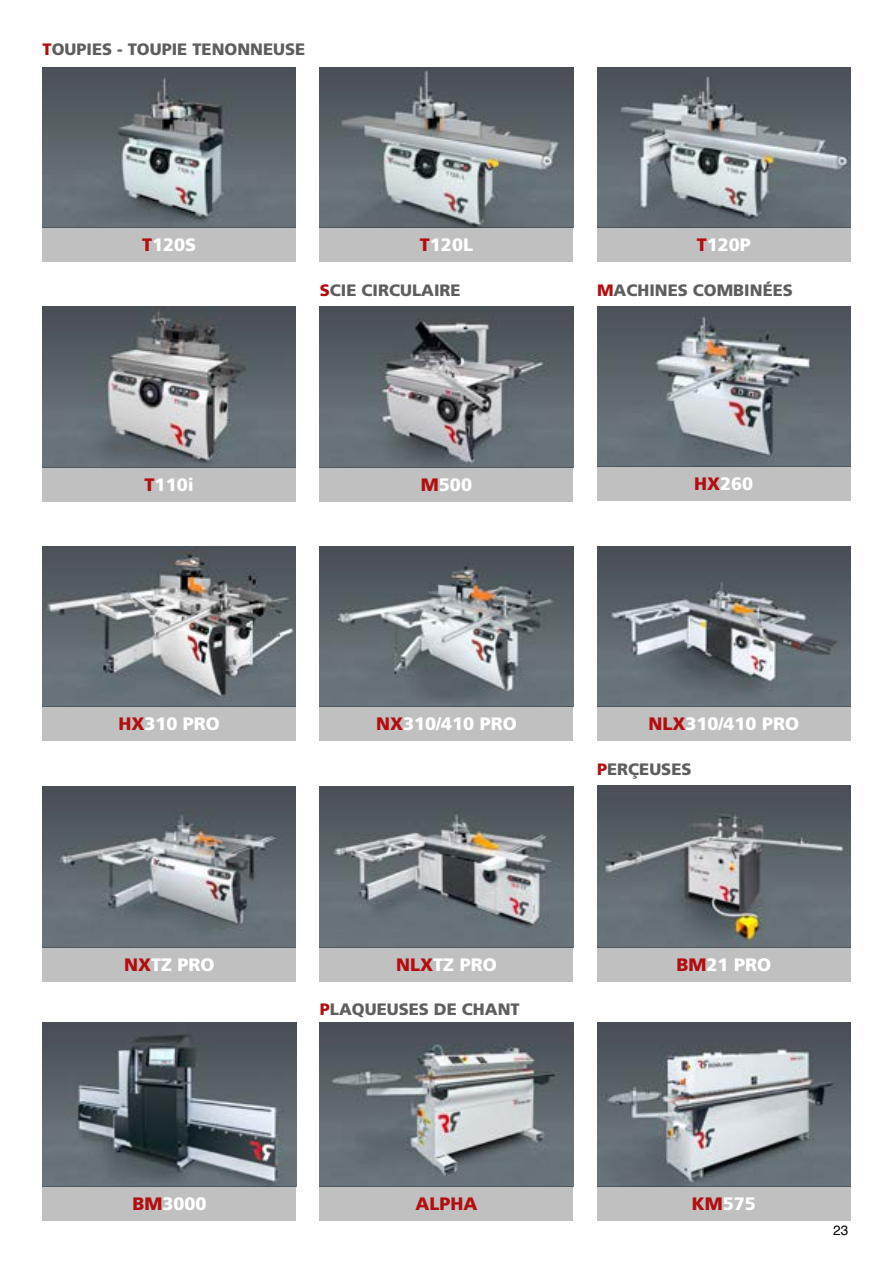
<style>
.page{position:relative;width:893px;height:1263px;background:#fff}
.page>*{position:absolute;margin:0;border:0;box-sizing:border-box;transform-origin:0 0}
.t1{font:900 18px "Frutiger LT Std";color:#fff}
.t2{font:900 18px "Frutiger LT Std";color:#b20e10}
.t3{font:900 16.5px "Frutiger LT Std";color:#5f5e5e}
.t4{font:13.5px "Helvetica";color:#000}
.s1{color:#b20e10}
</style>
<div class="page">
<img style="left:597px;top:785px;width:253px;height:162px">
<img style="left:43px;top:67px;width:253px;height:161px">
<img style="left:320px;top:67px;width:253px;height:161px">
<img style="left:597px;top:67px;width:253px;height:161px">
<div style="left:43px;top:228px;width:253px;height:34px;background:#c0c0c0"></div>
<div style="left:320px;top:228px;width:253px;height:34px;background:#c0c0c0"></div>
<div style="left:597px;top:228px;width:253px;height:34px;background:#c0c0c0"></div>
<img style="left:43px;top:307px;width:253px;height:160px">
<img style="left:597px;top:306px;width:253px;height:161px">
<img style="left:43px;top:546px;width:253px;height:160px">
<div style="left:43px;top:467px;width:253px;height:34px;background:#c0c0c0"></div>
<div style="left:597px;top:467px;width:253px;height:34px;background:#c0c0c0"></div>
<div style="left:43px;top:706px;width:253px;height:34px;background:#c0c0c0"></div>
<img style="left:320px;top:546px;width:253px;height:160px">
<img style="left:597px;top:546px;width:253px;height:160px">
<img style="left:43px;top:786px;width:253px;height:161px">
<div style="left:320px;top:706px;width:253px;height:34px;background:#c0c0c0"></div>
<div style="left:597px;top:706px;width:253px;height:34px;background:#c0c0c0"></div>
<div style="left:43px;top:947px;width:253px;height:34px;background:#c0c0c0"></div>
<img style="left:320px;top:786px;width:253px;height:161px">
<div style="left:320px;top:947px;width:253px;height:34px;background:#c0c0c0"></div>
<img style="left:320px;top:1023px;width:253px;height:163px">
<img style="left:597px;top:1023px;width:253px;height:163px">
<div style="left:320px;top:1186px;width:253px;height:34px;background:#c0c0c0"></div>
<div style="left:597px;top:1186px;width:253px;height:34px;background:#c0c0c0"></div>
<img style="left:320px;top:307px;width:253px;height:160px">
<div style="left:320px;top:467px;width:253px;height:34px;background:#c0c0c0"></div>
<img style="left:43px;top:1023px;width:253px;height:163px">
<div style="left:43px;top:1186px;width:253px;height:34px;background:#c0c0c0"></div>
<div style="left:597px;top:947px;width:253px;height:34px;background:#c0c0c0"></div>
<p class="t3" style="left:43px;top:39px;width:264px"><span class="s1">T</span>OUPIES - TOUPIE TENONNEUSE</p>
<p class="t1" style="left:142px;top:234px;width:56px"><span class="s1">T</span>120S</p>
<p class="t1" style="left:420px;top:234px;width:55px"><span class="s1">T</span>120L</p>
<p class="t1" style="left:697px;top:234px;width:56px"><span class="s1">T</span>120P</p>
<p class="t3" style="left:320px;top:280px;width:142px"><span class="s1">S</span>CIE CIRCULAIRE</p>
<p class="t3" style="left:597px;top:280px;width:197px"><span class="s1">M</span>ACHINES COMBINÉES</p>
<p class="t1" style="left:145px;top:474px;width:51px"><span class="s1">T</span>110i</p>
<p class="t1" style="left:694px;top:473px;width:61px"><span class="s1">HX</span>260</p>
<p class="t1" style="left:421px;top:474px;width:53px"><span class="s1">M</span>500</p>
<p class="t1" style="left:118px;top:713px;width:103px"><span class="s1">HX</span>310 PRO</p>
<p class="t1" style="left:376px;top:713px;width:142px"><span class="s1">NX</span>310/410 PRO</p>
<p class="t1" style="left:648px;top:713px;width:152px"><span class="s1">NLX</span>310/410 PRO</p>
<p class="t1" style="left:124px;top:953px;width:92px"><span class="s1">NX</span>TZ PRO</p>
<p class="t1" style="left:396px;top:953px;width:102px"><span class="s1">NLX</span>TZ PRO</p>
<p class="t3" style="left:320px;top:999px;width:201px"><span class="s1">P</span>LAQUEUSES DE CHANT</p>
<p class="t3" style="left:597px;top:759px;width:96px"><span class="s1">P</span>ERÇEUSES</p>
<p class="t1" style="left:676px;top:953px;width:96px"><span class="s1">BM</span>21 PRO</p>
<p class="t1" style="left:132px;top:1193px;width:76px"><span class="s1">BM</span>3000</p>
<p class="t2" style="left:415px;top:1193px;width:64px">ALPHA</p>
<p class="t1" style="left:692px;top:1193px;width:66px"><span class="s1">KM</span>575</p>
<p class="t4" style="left:833px;top:1220px;width:17px">23</p>
</div>
